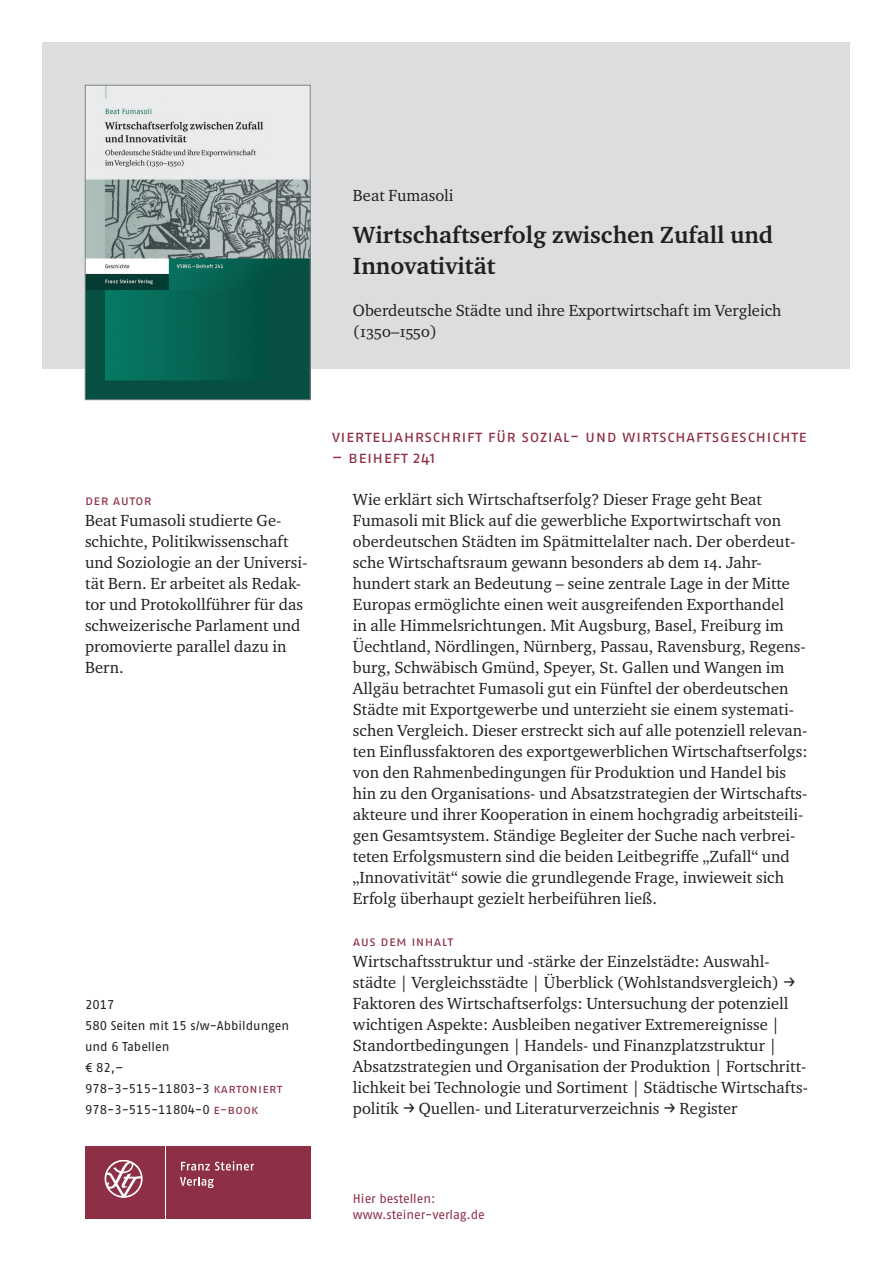
<style>
.page{position:relative;width:893px;height:1263px;background:#fff}
.page>*{position:absolute;margin:0;border:0;box-sizing:border-box;transform-origin:0 0}
.t1{font:700 24px/31.5px "Charter ITC Pro";color:#231f20}
.t2{font:16.5px/21px "Charter ITC Pro";color:#231f20}
.t3{font:16.5px "Fago Pro";letter-spacing:.025em;color:#8d2f45}
.t4{font:13.5px "Fago Pro";letter-spacing:.025em;color:#8d2f45}
.t5{font:12.75px/21px "Fago Pro";color:#231f20}
.t6{font:12.75px/16.5px "Fago Pro";color:#8d2f45}
.s1{color:#8d2f45}
.s2{font-family:"Fago No Regular Expert"}
</style>
<div class="page">
<div style="left:43px;top:43px;width:807px;height:326px;background:#dcdddf"></div>
<div style="left:85px;top:1146px;width:79px;height:72px;background:#8d2f45"></div>
<div style="left:166px;top:1146px;width:144px;height:72px;background:#8d2f45"></div>
<svg style="left:181px;top:1161px;width:73px;height:9px"></svg>
<svg style="left:180px;top:1177px;width:34px;height:11px"></svg>
<svg style="left:105px;top:1160px;width:38px;height:38px"></svg>
<img style="left:87px;top:87px;width:221px;height:311px">
<div style="left:85px;top:85px;width:225px;height:315px;border:1px solid #808285"></div>
<p class="t2" style="left:353px;top:184px;width:102px">Beat Fumasoli</p>
<h1 class="t1" style="left:353px;top:219px;width:422px">Wirtschaftserfolg zwischen Zufall und<br>Innovativität</h1>
<p class="t2" style="left:353px;top:300px;width:430px">Oberdeutsche Städte und ihre Exportwirtschaft im Vergleich (1350–1550)</p>
<p class="t4" style="left:85px;top:492px;width:68px">D er autor</p>
<p class="t2" style="left:85px;top:510px;width:224px">Beat Fumasoli studierte Ge&shy;schichte, Politikwissenschaft und Soziologie an der Universi&shy;tät Bern. Er arbeitet als Redak&shy;tor und Protokollführer für das schweizerische Parlament und promovierte parallel dazu in<br>Bern.</p>
<p class="t5" style="left:85px;top:994px;width:206px">2017<br>580 Seiten mit 15 s/w-Abbildungen und 6 Tabellen<br>€ 82,–<br>978-3-515-11803-3 <span class="s1">kartoni ert<br></span>978-3-515-11804-0 <span class="s1">e-book</span></p>
<p class="t3" style="left:332px;top:426px;width:476px">Vi erteljahrschri ft für Sozial- und Wi rtschaftsgeschi chte</p>
<p class="t3" style="left:332px;top:447px;width:105px">– B ei heft 241</p>
<p class="t2" style="left:353px;top:489px;width:456px">Wie erklärt sich Wirtschaftserfolg? Dieser Frage geht Beat Fumasoli mit Blick auf die gewerbliche Exportwirtschaft von oberdeutschen Städten im Spätmittelalter nach. Der oberdeut&shy;sche Wirtschaftsraum gewann besonders ab dem 14. Jahr&shy;hundert stark an Bedeutung – seine zentrale Lage in der Mitte Europas ermöglichte einen weit ausgreifenden Exporthandel<br>in alle Himmelsrichtungen. Mit Augsburg, Basel, Freiburg im Üechtland, Nördlingen, Nürnberg, Passau, Ravensburg, Regens&shy;burg, Schwäbisch Gmünd, Speyer, St. Gallen und Wangen im Allgäu betrachtet Fumasoli gut ein Fünftel der oberdeutschen Städte mit Exportgewerbe und unterzieht sie einem systemati&shy;schen Vergleich. Dieser erstreckt sich auf alle potenziell relevan&shy;ten Einflussfaktoren des exportgewerblichen Wirtschaftserfolgs: von den Rahmenbedingungen für Produktion und Handel bis hin zu den Organisations- und Absatzstrategien der Wirtschafts&shy;akteure und ihrer Kooperation in einem hochgradig arbeitsteili&shy;gen Gesamtsystem. Ständige Begleiter der Suche nach verbrei&shy;teten Erfolgsmustern sind die beiden Leitbegriffe „Zufall“ und „Innovativität“ sowie die grundlegende Frage, inwieweit sich Erfolg überhaupt gezielt herbeiführen ließ.</p>
<p class="t4" style="left:353px;top:933px;width:102px">Aus dem Inhalt</p>
<p class="t2" style="left:353px;top:951px;width:456px">Wirtschaftsstruktur und -stärke der Einzelstädte: Auswahl&shy;städte | Vergleichsstädte | Überblick (Wohlstandsvergleich) <span class="s2">p </span>Faktoren des Wirtschaftserfolgs: Untersuchung der potenziell wichtigen Aspekte: Ausbleiben negativer Extremereignisse | Standortbedingungen | Handels- und Finanzplatzstruktur | Absatzstrategien und Organisation der Produktion | Fortschritt&shy;lichkeit bei Technologie und Sortiment | Städtische Wirtschafts&shy;politik <span class="s2">p</span> Quellen- und Literaturverzeichnis <span class="s2">p</span> Register</p>
<p class="t6" style="left:353px;top:1190px;width:134px">Hier bestellen: www.steiner-verlag.de</p>
</div>
